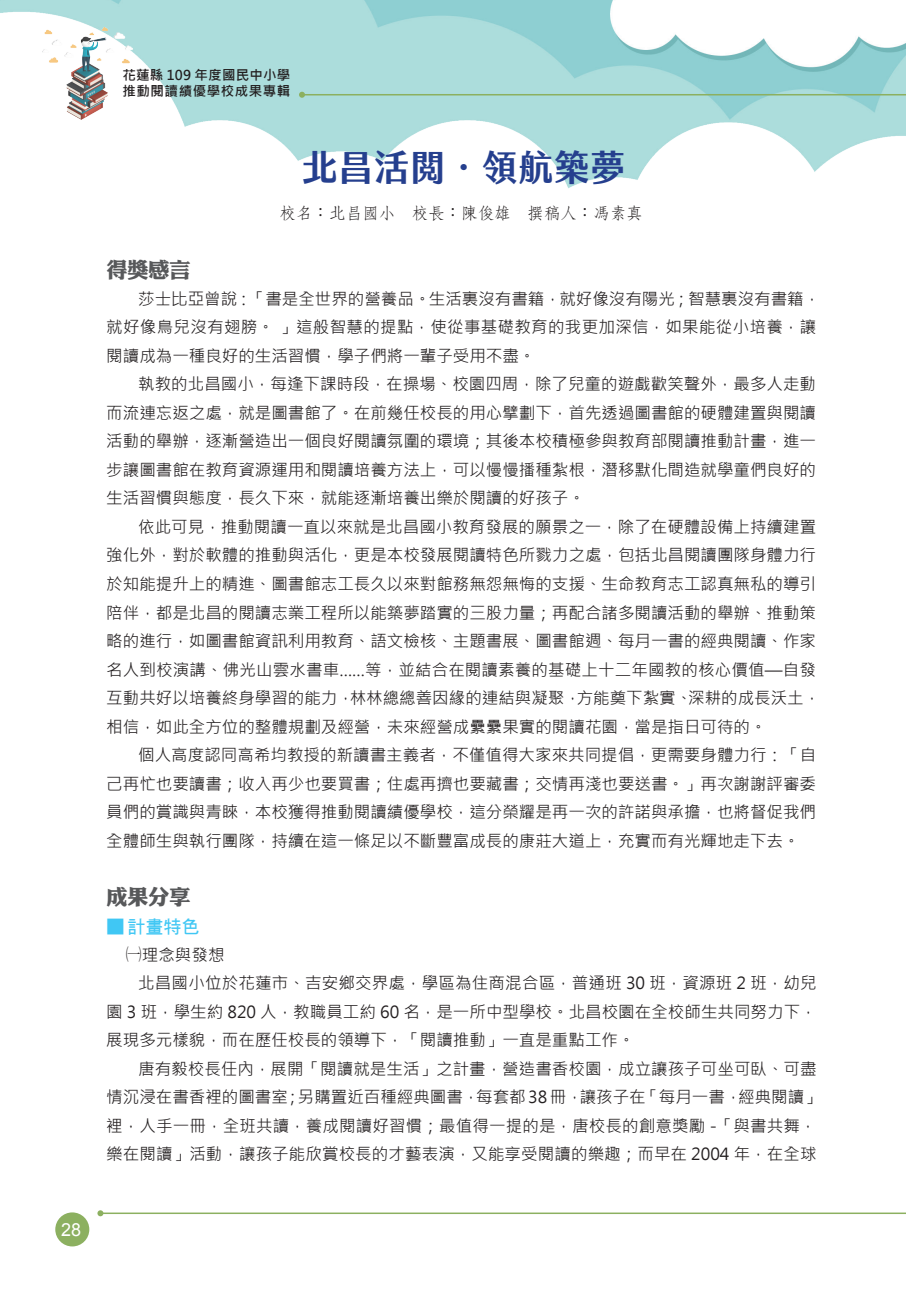
<style>
.page{position:relative;width:906px;height:1289px;background:#fff}
.page>*{position:absolute;margin:0;border:0;box-sizing:border-box;transform-origin:0 0}
.t1{font:36px "jf jinxuan fresh 2.2 bold";color:#253f8e}
.t2{font:21px "DF Li King Hei XB WIN BF";color:#57585a}
.t3{font:18px "DF Hei Bd HK BF";color:#40c7f4}
.t4{font:18px "Arial";color:#fff}
.t5{font:16.5px/28.5px "Microsoft Jheng Hei";color:#231f20}
.t6{font:16.5px "DF Fang Song W4 HKP BF";color:#231f20}
.t7{font:700 13.5px/16.2px "Microsoft Jheng Hei";letter-spacing:.04em;color:#231f20}
.s1{font-family:"DF Hei Bd HKP BF"}
.s2{font-family:"MS Mincho"}
</style>
<div class="page">
<img style="left:0;top:0;width:906px;height:189px">
<div style="left:55px;top:1212px;width:34px;height:34px;background:#8cb060;border-radius:50%"></div>
<hr style="left:302px;top:94px;width:604px;height:1px;background:#8cb060">
<svg style="left:299px;top:92px;width:6px;height:6px"></svg>
<hr style="left:100px;top:1212px;width:806px;height:1px;background:#8cb060">
<svg style="left:97px;top:1210px;width:6px;height:6px"></svg>
<img style="left:43px;top:28px;width:89px;height:91px">
<p class="t4" style="left:61px;top:1217px;width:22px">28</p>
<p class="t7" style="left:122px;top:67px;width:169px">花蓮縣 109 年度國民中小學推動閱讀績優學校成果專輯</p>
<h1 class="t1" style="left:302px;top:147px;width:325px">北昌活閱．領航築夢</h1>
<p class="t6" style="left:280px;top:205px;width:365px">校名：北昌國小　校長：陳俊雄　撰稿人：馮素真</p>
<p class="t2" style="left:106px;top:259px;width:85px">得獎感言</p>
<p class="t5" style="left:106px;top:284px;width:715px;text-indent:32px">莎士比亞曾說：「書是全世界的營養品。生活裏沒有書籍，就好像沒有陽光；智慧裏沒有書籍，就好像鳥兒沒有翅膀。 」這般智慧的提點，使從事基礎教育的我更加深信，如果能從小培養，讓閱讀成為一種良好的生活習慣，學子們將一輩子受用不盡。</p>
<p class="t5" style="left:106px;top:370px;width:711px;text-align:justify;text-indent:32px">執教的北昌國小，每逢下課時段，在操場、校園四周，除了兒童的遊戲歡笑聲外，最多人走動而流連忘返之處，就是圖書館了。在前幾任校長的用心擘劃下，首先透過圖書館的硬體建置與閱讀活動的舉辦，逐漸營造出一個良好閱讀氛圍的環境；其後本校積極參與教育部閱讀推動計畫，進一步讓圖書館在教育資源運用和閱讀培養方法上，可以慢慢播種紮根，潛移默化間造就學童們良好的生活習慣與態度，長久下來，就能逐漸培養出樂於閱讀的好孩子。</p>
<p class="t5" style="left:106px;top:512px;width:715px;text-indent:32px">依此可見，推動閱讀一直以來就是北昌國小教育發展的願景之一，除了在硬體設備上持續建置強化外，對於軟體的推動與活化，更是本校發展閱讀特色所戮力之處，包括北昌閱讀團隊身體力行於知能提升上的精進、圖書館志工長久以來對館務無怨無悔的支援、生命教育志工認真無私的導引陪伴，都是北昌的閱讀志業工程所以能築夢踏實的三股力量；再配合諸多閱讀活動的舉辦、推動策略的進行，如圖書館資訊利用教育、語文檢核、主題書展、圖書館週、每月一書的經典閱讀、作家名人到校演講、佛光山雲水書車……等，並結合在閱讀素養的基礎上十二年國教的核心價值—自發互動共好以培養終身學習的能力，林林總總善因緣的連結與凝聚，方能奠下紮實、深耕的成長沃土，相信，如此全方位的整體規劃及經營，未來經營成纍纍果實的閱讀花園，當是指日可待的。</p>
<p class="t5" style="left:106px;top:740px;width:711px;text-align:justify;text-indent:32px">個人高度認同高希均教授的新讀書主義者，不僅值得大家來共同提倡，更需要身體力行：「自己再忙也要讀書；收入再少也要買書；住處再擠也要藏書；交情再淺也要送書。」再次謝謝評審委員們的賞識與青睞，本校獲得推動閱讀績優學校，這分榮耀是再一次的許諾與承擔，也將督促我們全體師生與執行團隊，持續在這一條足以不斷豐富成長的康莊大道上，充實而有光輝地走下去。</p>
<p class="t2" style="left:106px;top:886px;width:85px">成果分享</p>
<p class="t3" style="left:106px;top:917px;width:95px"><span class="s1">■</span> 計畫特色</p>
<p class="t5" style="left:125px;top:940px;width:100px"><span class="s2">㈠</span>理念與發想</p>
<p class="t5" style="left:138px;top:968px;width:680px">北昌國小位於花蓮市、吉安鄉交界處，學區為住商混合區，普通班 30 班，資源班 2 班，幼兒</p>
<p class="t5" style="left:106px;top:997px;width:712px">園 3 班，學生約 820 人，教職員工約 60 名，是一所中型學校。北昌校園在全校師生共同努力下，</p>
<p class="t5" style="left:106px;top:1025px;width:529px">展現多元樣貌，而在歷任校長的領導下，「閱讀推動」一直是重點工作。</p>
<p class="t5" style="left:138px;top:1054px;width:680px">唐有毅校長任內，展開「閱讀就是生活」之計畫，營造書香校園，成立讓孩子可坐可臥、可盡</p>
<p class="t5" style="left:106px;top:1082px;width:716px">情沉浸在書香裡的圖書室；另購置近百種經典圖書，每套都 38 冊，讓孩子在「每月一書，經典閱讀」</p>
<p class="t5" style="left:106px;top:1111px;width:711px">裡，人手一冊，全班共讀，養成閱讀好習慣；最值得一提的是，唐校長的創意獎勵 -「與書共舞，</p>
<p class="t5" style="left:106px;top:1139px;width:711px">樂在閱讀」活動，讓孩子能欣賞校長的才藝表演，又能享受閱讀的樂趣；而早在 2004 年，在全球</p>
</div>
